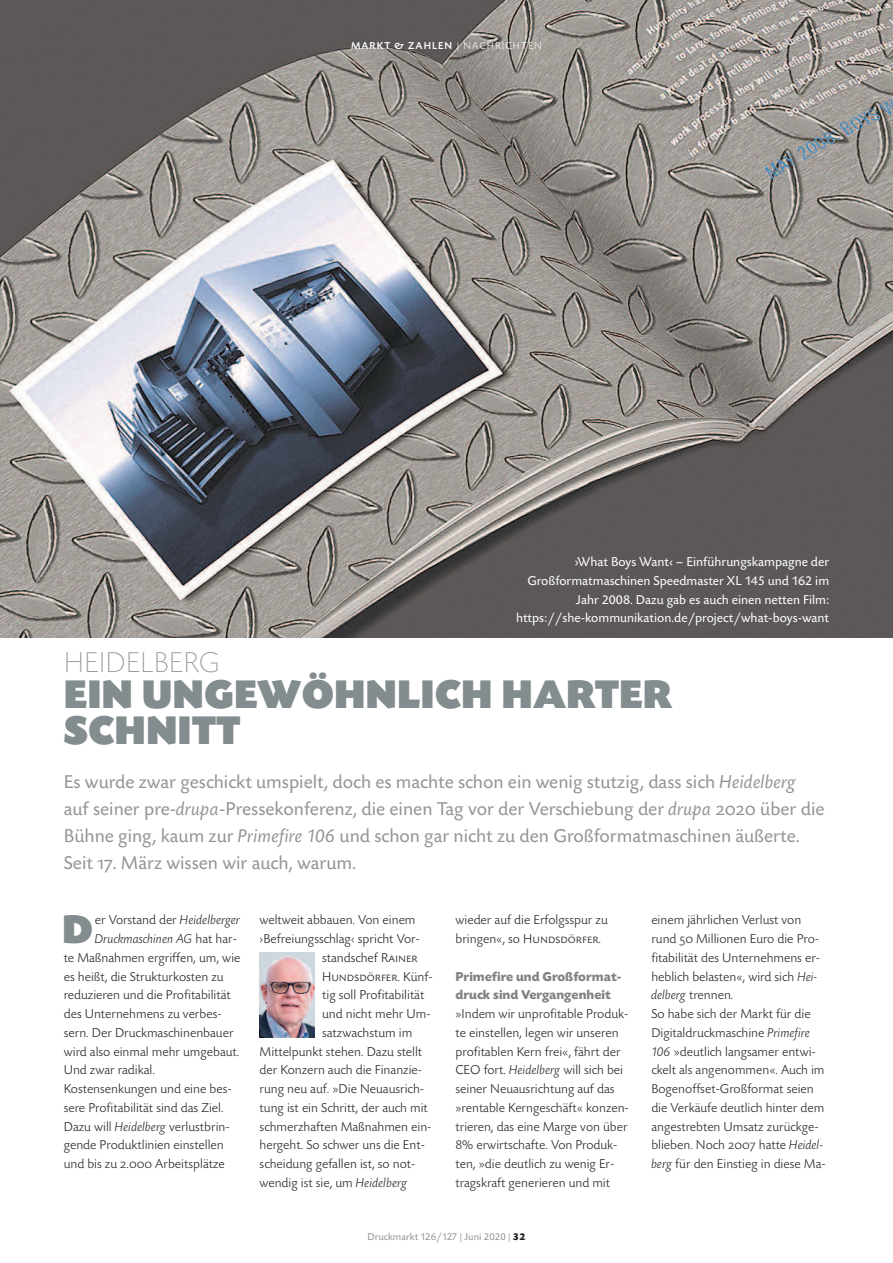
<style>
.page{position:relative;width:893px;height:1263px;background:#fff}
.page>*{position:absolute;margin:0;border:0;box-sizing:border-box;transform-origin:0 0}
.t1{font:42px/36px "Today SB Ultra";color:#838c8e}
.t2{font:300 expanded 30px "Today SB";color:#939598}
.t3{font:19.5px/27px "Today SB";color:#939598}
.t4{font:300 13.5px/18.8px "Today SB";color:#231f20}
.t5{font:13.5px/18.8px "Today SB";color:#fff;text-align:right}
.t6{font:700 13.5px/18.8px "Today SB";color:#808285}
.t7{font:italic 300 13.5px "Today SB";color:#231f20}
.t8{font:13.5px "Today SB Caps Lig";color:#231f20}
.t9{font:10.5px "Today SB";color:#939598}
.t10{font:500 10.5px "Today SB";letter-spacing:.1em;color:#fff}
.s1{font-weight:300}
.s2{font-style:italic}
.s3{font-family:"Today SB Caps"}
.s4{font-style:normal}
.s5{font-family:"Today SB Caps Lig";font-weight:400}
.s6{font-family:"Today SB";font-weight:300}
.s7{font-weight:700;color:#231f20}
</style>
<div class="page">
<img style="left:0;top:0;width:893px;height:638px">
<img style="left:259px;top:952px;width:56px;height:85px">
<p class="t10" style="left:351px;top:40px;width:192px">MARKT &amp; ZAHLEN <span class="s1">| NACHRICHTEN</span></p>
<p class="t5" style="left:516px;top:552px;width:315px">›What Boys Want‹ – Einführungskampagne der Großformatmaschinen Speedmaster XL 145 und 162 im Jahr 2008. Dazu gab es auch einen netten Film: https://she-kommunikation.de/project/what-boys-want</p>
<h2 class="t2" style="left:64px;top:644px;width:158px">HEIDELBERG</h2>
<h1 class="t1" style="left:64px;top:676px;width:610px">EIN UNGEWÖHNLICH HARTER<br>SCHNITT</h1>
<p class="t3" style="left:64px;top:767px;width:762px">Es wurde zwar geschickt umspielt, doch es machte schon ein wenig stutzig, dass sich <span class="s2">Heidelberg </span>auf seiner pre-<span class="s2">drupa</span>-Pressekonferenz, die einen Tag vor der Verschiebung der <span class="s2">drupa</span> <span class="s3">2020</span> über die Bühne ging, kaum zur <span class="s2">Primefire 106</span> und schon gar nicht zu den Großformatmaschinen äußerte.<br>Seit <span class="s3">17</span>. März wissen wir auch, warum.</p>
<p class="t4" style="left:95px;top:910px;width:147px">er Vorstand der <span class="s2">Heidelberger</span></p>
<p class="t7" style="left:95px;top:931px;width:144px">Druckmaschinen AG <span class="s4">hat har-</span></p>
<p class="t4" style="left:64px;top:948px;width:178px">te Maßnahmen ergriffen, um, wie</p>
<p class="t4" style="left:64px;top:967px;width:161px">es heißt, die Strukturkosten zu</p>
<p class="t4" style="left:64px;top:985px;width:169px">reduzieren und die Profitabilität</p>
<p class="t4" style="left:64px;top:1004px;width:160px">des Unternehmens zu verbes-</p>
<p class="t4" style="left:64px;top:1023px;width:171px">sern. Der Druckmaschinenbauer</p>
<p class="t4" style="left:64px;top:1042px;width:177px">wird also einmal mehr umgebaut.</p>
<p class="t4" style="left:64px;top:1060px;width:93px">Und zwar radikal.</p>
<p class="t4" style="left:64px;top:1079px;width:169px">Kostensenkungen und eine bes-</p>
<p class="t4" style="left:64px;top:1098px;width:161px">sere Profitabilität sind das Ziel.</p>
<p class="t4" style="left:64px;top:1117px;width:168px">Dazu will <span class="s2">Heidelberg</span> verlustbrin-</p>
<p class="t4" style="left:64px;top:1135px;width:162px">gende Produktlinien einstellen</p>
<p class="t4" style="left:64px;top:1154px;width:163px">und bis zu <span class="s5">2.000</span> Arbeitsplätze</p>
<h1 class="t1" style="left:62px;top:911px;width:32px">D</h1>
<p class="t4" style="left:260px;top:910px;width:157px">weltweit abbauen. Von einem</p>
<p class="t4" style="left:260px;top:929px;width:162px">›Befreiungsschlag‹ spricht Vor-</p>
<p class="t4" style="left:322px;top:948px;width:97px">standschef <span class="s5">Rainer</span></p>
<p class="t8" style="left:322px;top:968px;width:112px">Hundsdörfer<span class="s6">. Künf-</span></p>
<p class="t4" style="left:322px;top:985px;width:104px">tig soll Profitabilität</p>
<p class="t4" style="left:322px;top:1004px;width:110px">und nicht mehr Um-</p>
<p class="t4" style="left:322px;top:1023px;width:92px">satzwachstum im</p>
<p class="t4" style="left:260px;top:1042px;width:164px">Mittelpunkt stehen. Dazu stellt</p>
<p class="t4" style="left:260px;top:1060px;width:164px">der Konzern auch die Finanzie-</p>
<p class="t4" style="left:260px;top:1079px;width:166px">rung neu auf. »Die Neuausrich-</p>
<p class="t4" style="left:260px;top:1098px;width:170px">tung ist ein Schritt, der auch mit</p>
<p class="t4" style="left:260px;top:1117px;width:173px">schmerzhaften Maßnahmen ein-</p>
<p class="t4" style="left:260px;top:1135px;width:167px">hergeht. So schwer uns die Ent-</p>
<p class="t4" style="left:260px;top:1154px;width:157px">scheidung gefallen ist, so not-</p>
<p class="t4" style="left:260px;top:1173px;width:149px">wendig ist sie, um <span class="s2">Heidelberg</span></p>
<p class="t4" style="left:455px;top:910px;width:154px">wieder auf die Erfolgsspur zu bringen«, so <span class="s5">Hundsdörfer</span>.</p>
<p class="t6" style="left:455px;top:967px;width:167px">Primefire und Großformat&shy;druck sind Vergangenheit</p>
<p class="t4" style="left:455px;top:1004px;width:175px">»Indem wir unprofitable Produk&shy;te einstellen, legen wir unseren profitablen Kern frei«, fährt der<br>CEO fort. <span class="s2">Heidelberg</span> will sich bei seiner Neuausrichtung auf das »rentable Kerngeschäft« konzen&shy;trieren, das eine Marge von über<br><span class="s5">8</span>% erwirtschafte. Von Produk&shy;ten, »die deutlich zu wenig Er&shy;tragskraft generieren und mit</p>
<p class="t9" style="left:367px;top:1230px;width:160px">Druckmarkt 126/127 | Juni 2020 | <span class="s7">32</span></p>
<p class="t4" style="left:651px;top:910px;width:176px">einem jährlichen Verlust von rund <span class="s5">50</span> Millionen Euro die Pro&shy;fitabilität des Unternehmens er&shy;heblich belasten«, wird sich <span class="s2">Hei&shy;delberg</span> trennen.<br>So habe sich der Markt für die<br>Digitaldruckmaschine <span class="s2">Primefire<br>106</span> »deutlich langsamer entwi&shy;ckelt als angenommen«. Auch im<br>Bogenoffset-Großformat seien die Verkäufe deutlich hinter dem angestrebten Umsatz zurückge&shy;blieben. Noch <span class="s5">2007</span> hatte <span class="s2">Heidel&shy;berg</span> für den Einstieg in diese Ma-</p>
</div>
